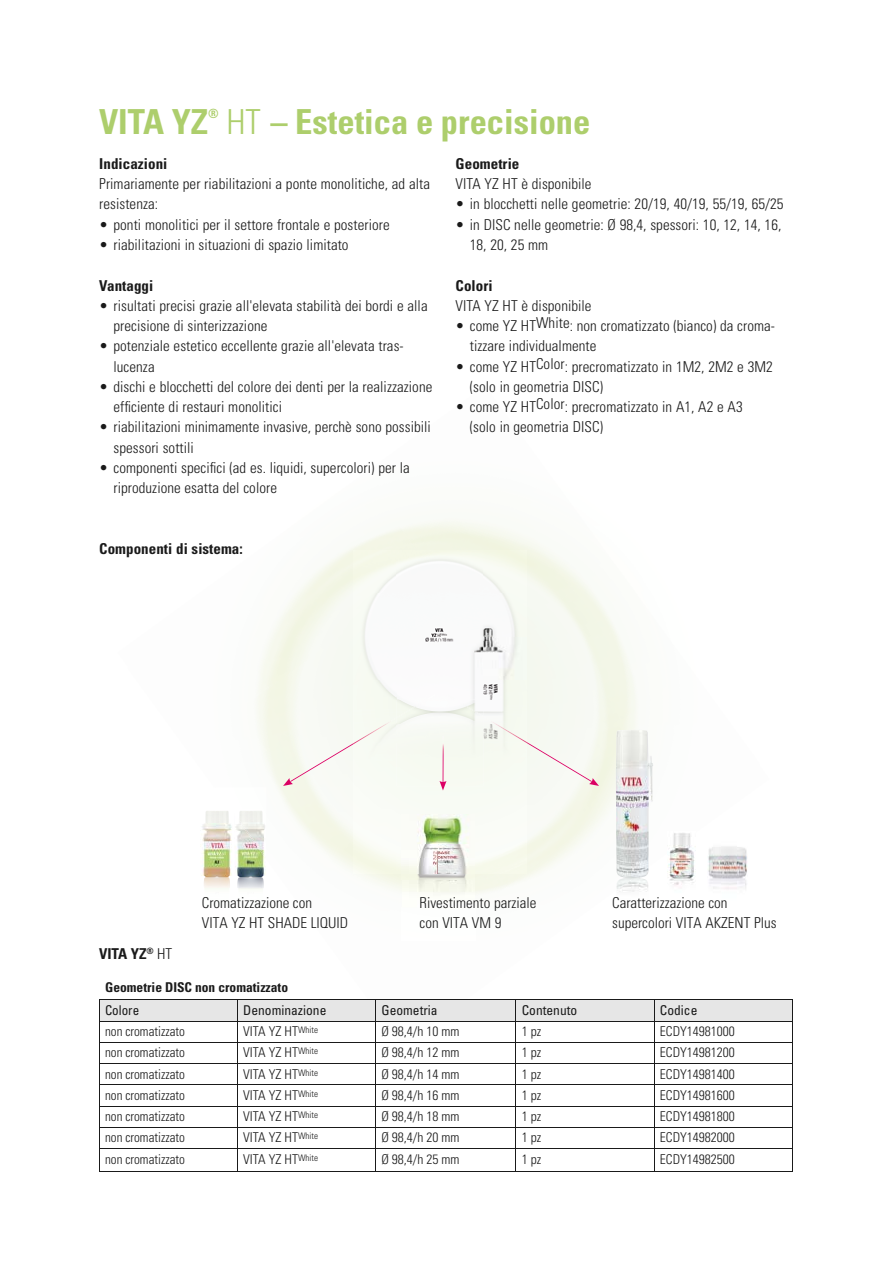
<style>
.page{position:relative;width:893px;height:1263px;background:#fff}
.page>*{position:absolute;margin:0;border:0;box-sizing:border-box;transform-origin:0 0}
.t1{font:700 condensed 34.5px "Univers";color:#adce6c}
.t2{font:300 condensed 15px/20.2px "Univers LT";letter-spacing:.005em;color:#1a1a1a}
.t3{font:300 condensed 15px/20.2px "Univers";color:#1a1a1a}
.t4{font:700 condensed 15px "Univers LT";letter-spacing:.005em;color:#1a1a1a}
.t5{font:700 condensed 15px "Univers";color:#1a1a1a}
.t6{font:300 condensed 13.5px "Univers";color:#1a1a1a}
.t7{font:condensed 13.5px "Univers";color:#1a1a1a}
.t8{font:700 condensed 13.5px "Univers";color:#1a1a1a}
.t9{font:700 condensed 12.75px "Univers";color:#adce6c}
.s1{font-weight:300}
</style>
<div class="page">
<img style="left:201px;top:811px;width:31px;height:66px">
<img style="left:237px;top:859px;width:29px;height:18px">
<img style="left:235px;top:822px;width:30px;height:37px">
<img style="left:524px;top:724px;width:144px;height:156px">
<img style="left:527px;top:702px;width:81px;height:140px">
<img style="left:527px;top:787px;width:40px;height:84px">
<img style="left:266px;top:750px;width:87px;height:64px">
<img style="left:232px;top:787px;width:34px;height:35px">
<img style="left:241px;top:822px;width:24px;height:35px">
<img style="left:708px;top:846px;width:39px;height:43px">
<img style="left:668px;top:833px;width:28px;height:53px">
<img style="left:353px;top:830px;width:49px;height:43px">
<img style="left:475px;top:830px;width:52px;height:43px">
<div style="left:353px;top:743px;width:174px;height:87px;background:#f8fbf4"></div>
<img style="left:353px;top:680px;width:44px;height:63px">
<div style="left:397px;top:724px;width:98px;height:19px;background:#f6f9f2"></div>
<img style="left:443px;top:736px;width:1px;height:45px">
<img style="left:353px;top:550px;width:174px;height:130px">
<img style="left:472px;top:680px;width:55px;height:19px">
<img style="left:353px;top:699px;width:174px;height:25px">
<img style="left:402px;top:814px;width:73px;height:61px">
<img style="left:402px;top:879px;width:73px;height:29px">
<img style="left:402px;top:875px;width:73px;height:4px">
<img style="left:616px;top:730px;width:33px;height:162px">
<img style="left:290px;top:743px;width:63px;height:39px">
<img style="left:353px;top:724px;width:34px;height:20px">
<img style="left:386px;top:699px;width:42px;height:25px">
<svg style="left:283px;top:778px;width:10px;height:8px"></svg>
<div style="left:527px;top:742px;width:65px;height:40px;background:#f6f9f3"></div>
<img style="left:495px;top:724px;width:32px;height:19px">
<img style="left:454px;top:699px;width:43px;height:25px">
<svg style="left:589px;top:778px;width:10px;height:8px"></svg>
<img style="left:616px;top:878px;width:17px;height:12px">
<svg style="left:626px;top:877px;width:12px;height:1px"></svg>
<img style="left:237px;top:877px;width:27px;height:12px">
<img style="left:204px;top:877px;width:26px;height:12px">
<hr style="left:99px;top:999px;width:138px;height:1px;background:#1a1a1a">
<hr style="left:237px;top:999px;width:138px;height:1px;background:#1a1a1a">
<hr style="left:375px;top:999px;width:141px;height:1px;background:#1a1a1a">
<hr style="left:516px;top:999px;width:138px;height:1px;background:#1a1a1a">
<hr style="left:654px;top:999px;width:138px;height:1px;background:#1a1a1a">
<svg style="left:99px;top:1000px;width:694px;height:171px"></svg>
<hr style="left:99px;top:1171px;width:138px;height:1px;background:#1a1a1a">
<hr style="left:237px;top:1171px;width:138px;height:1px;background:#1a1a1a">
<hr style="left:375px;top:1171px;width:141px;height:1px;background:#1a1a1a">
<hr style="left:516px;top:1171px;width:138px;height:1px;background:#1a1a1a">
<hr style="left:654px;top:1171px;width:138px;height:1px;background:#1a1a1a">
<h1 class="t1" style="left:99px;top:100px;width:111px">VITA YZ</h1>
<p class="t9" style="left:208px;top:105px;width:12px">®</p>
<h1 class="t1" style="left:226px;top:100px;width:365px"><span class="s1">HT</span> – Estetica e precisione</h1>
<p class="t4" style="left:99px;top:154px;width:70px">Indicazioni</p>
<p class="t2" style="left:99px;top:174px;width:332px">Primariamente per riabilitazioni a ponte monolitiche, ad alta resistenza:</p>
<p class="t2" style="left:99px;top:214px;width:292px">• ponti monolitici per il settore frontale e posteriore</p>
<p class="t2" style="left:99px;top:235px;width:251px">• riabilitazioni in situazioni di spazio limitato</p>
<p class="t4" style="left:99px;top:276px;width:56px">Vantaggi</p>
<p class="t2" style="left:114px;top:295px;width:316px;text-indent:-14px">• risultati precisi grazie all'elevata stabilità dei bordi e alla precisione di sinterizzazione</p>
<p class="t2" style="left:114px;top:336px;width:292px;text-indent:-14px">• potenziale estetico eccellente grazie all'elevata tras&shy;lucenza</p>
<p class="t2" style="left:114px;top:376px;width:320px;text-indent:-14px">• dischi e blocchetti del colore dei denti per la realizzazione efficiente di restauri monolitici</p>
<p class="t2" style="left:114px;top:417px;width:319px;text-indent:-14px">• riabilitazioni minimamente invasive, perchè sono possibili spessori sottili</p>
<p class="t2" style="left:114px;top:457px;width:298px;text-indent:-14px">• componenti specifici (ad es. liquidi, supercolori) per la riproduzione esatta del colore</p>
<p class="t4" style="left:99px;top:539px;width:145px">Componenti di sistema:</p>
<p class="t4" style="left:456px;top:154px;width:65px">Geometrie</p>
<p class="t2" style="left:456px;top:174px;width:138px">VITA YZ HT è disponibile</p>
<p class="t2" style="left:456px;top:194px;width:330px">• in blocchetti nelle geometrie: 20/19, 40/19, 55/19, 65/25</p>
<p class="t2" style="left:470px;top:214px;width:313px;text-indent:-14px">• in DISC nelle geometrie: Ø 98,4, spessori: 10, 12, 14, 16,<br>18, 20, 25 mm</p>
<p class="t4" style="left:456px;top:276px;width:38px">Colori</p>
<p class="t2" style="left:456px;top:295px;width:138px">VITA YZ HT è disponibile</p>
<p class="t2" style="left:470px;top:316px;width:307px;text-indent:-14px">• come YZ HTWhite: non cromatizzato (bianco) da croma&shy;tizzare individualmente</p>
<p class="t2" style="left:470px;top:356px;width:304px;text-indent:-14px">• come YZ HTColor: precromatizzato in 1M2, 2M2 e 3M2 (solo in geometria DISC)</p>
<p class="t2" style="left:470px;top:397px;width:274px;text-indent:-14px">• come YZ HTColor: precromatizzato in A1, A2 e A3 (solo in geometria DISC)</p>
<p class="t5" style="left:99px;top:944px;width:75px">VITA YZ<sup>®</sup> <span class="s1">HT</span></p>
<p class="t3" style="left:202px;top:893px;width:148px">Cromatizzazione con<br>VITA YZ HT SHADE LIQUID</p>
<p class="t3" style="left:612px;top:893px;width:166px">Caratterizzazione con supercolori VITA AKZENT Plus</p>
<p class="t3" style="left:420px;top:893px;width:118px">Rivestimento parziale con VITA VM 9</p>
<p class="t8" style="left:105px;top:979px;width:185px">Geometrie DISC non cromatizzato</p>
<p class="t7" style="left:105px;top:1001px;width:36px">Colore</p>
<p class="t7" style="left:243px;top:1001px;width:85px">Denominazione</p>
<p class="t7" style="left:381px;top:1001px;width:58px">Geometria</p>
<p class="t7" style="left:522px;top:1001px;width:57px">Contenuto</p>
<p class="t7" style="left:660px;top:1001px;width:39px">Codice</p>
<p class="t6" style="left:105px;top:1023px;width:81px">non cromatizzato</p>
<p class="t6" style="left:243px;top:1023px;width:76px">VITA YZ HT<sup>White</sup></p>
<p class="t6" style="left:381px;top:1023px;width:79px">Ø 98,4/h 10 mm</p>
<p class="t6" style="left:522px;top:1023px;width:21px">1 pz</p>
<p class="t6" style="left:660px;top:1023px;width:76px">ECDY14981000</p>
<p class="t6" style="left:105px;top:1044px;width:81px">non cromatizzato</p>
<p class="t6" style="left:243px;top:1044px;width:76px">VITA YZ HT<sup>White</sup></p>
<p class="t6" style="left:381px;top:1044px;width:79px">Ø 98,4/h 12 mm</p>
<p class="t6" style="left:522px;top:1044px;width:21px">1 pz</p>
<p class="t6" style="left:660px;top:1044px;width:76px">ECDY14981200</p>
<p class="t6" style="left:105px;top:1066px;width:81px">non cromatizzato</p>
<p class="t6" style="left:243px;top:1066px;width:76px">VITA YZ HT<sup>White</sup></p>
<p class="t6" style="left:381px;top:1066px;width:79px">Ø 98,4/h 14 mm</p>
<p class="t6" style="left:522px;top:1066px;width:21px">1 pz</p>
<p class="t6" style="left:660px;top:1066px;width:76px">ECDY14981400</p>
<p class="t6" style="left:105px;top:1087px;width:81px">non cromatizzato</p>
<p class="t6" style="left:243px;top:1087px;width:76px">VITA YZ HT<sup>White</sup></p>
<p class="t6" style="left:381px;top:1087px;width:79px">Ø 98,4/h 16 mm</p>
<p class="t6" style="left:522px;top:1087px;width:21px">1 pz</p>
<p class="t6" style="left:660px;top:1087px;width:76px">ECDY14981600</p>
<p class="t6" style="left:105px;top:1108px;width:81px">non cromatizzato</p>
<p class="t6" style="left:243px;top:1108px;width:76px">VITA YZ HT<sup>White</sup></p>
<p class="t6" style="left:381px;top:1108px;width:79px">Ø 98,4/h 18 mm</p>
<p class="t6" style="left:522px;top:1108px;width:21px">1 pz</p>
<p class="t6" style="left:660px;top:1108px;width:76px">ECDY14981800</p>
<p class="t6" style="left:105px;top:1129px;width:81px">non cromatizzato</p>
<p class="t6" style="left:243px;top:1129px;width:76px">VITA YZ HT<sup>White</sup></p>
<p class="t6" style="left:381px;top:1129px;width:79px">Ø 98,4/h 20 mm</p>
<p class="t6" style="left:522px;top:1129px;width:21px">1 pz</p>
<p class="t6" style="left:660px;top:1129px;width:76px">ECDY14982000</p>
<p class="t6" style="left:105px;top:1151px;width:81px">non cromatizzato</p>
<p class="t6" style="left:243px;top:1151px;width:76px">VITA YZ HT<sup>White</sup></p>
<p class="t6" style="left:381px;top:1151px;width:79px">Ø 98,4/h 25 mm</p>
<p class="t6" style="left:522px;top:1151px;width:21px">1 pz</p>
<p class="t6" style="left:660px;top:1151px;width:76px">ECDY14982500</p>
</div>
